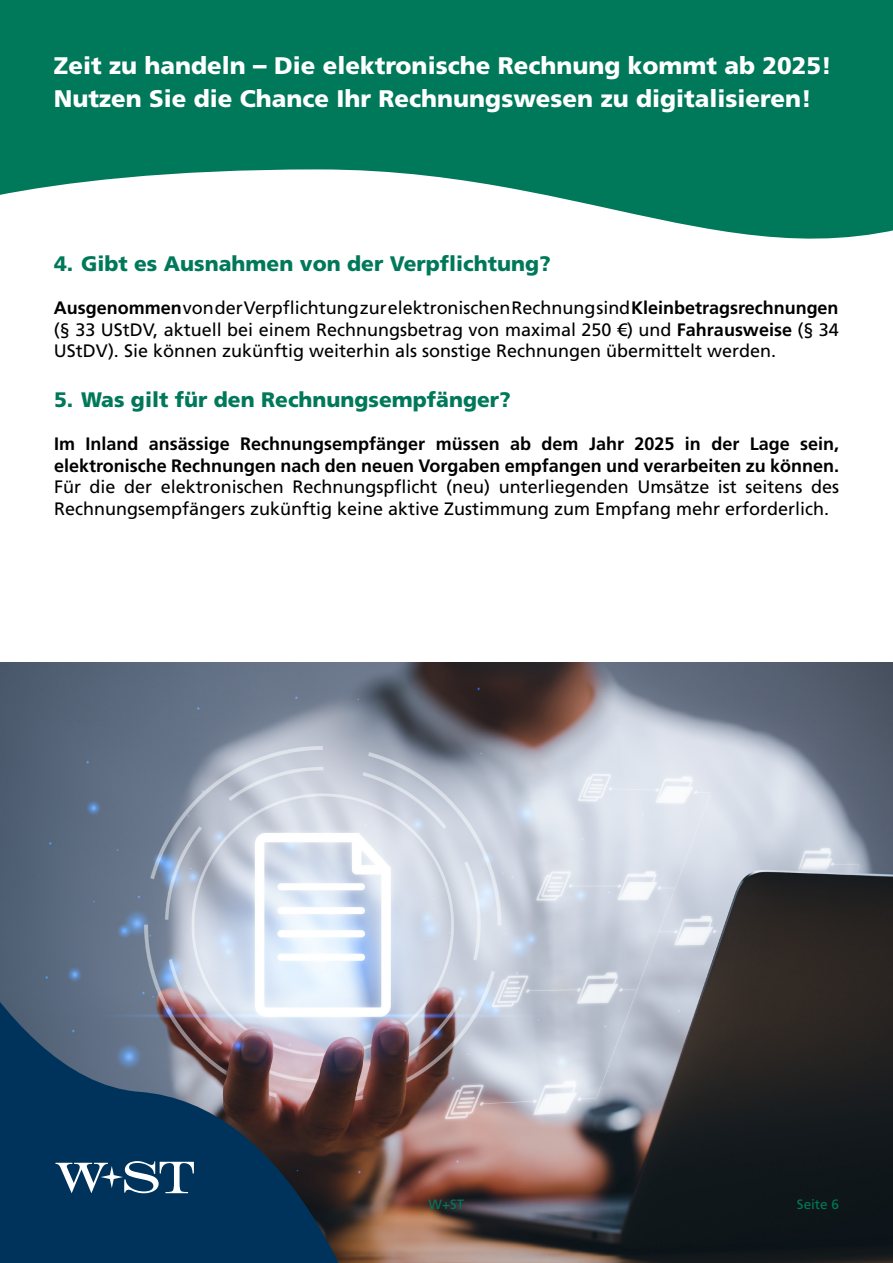
<style>
.page{position:relative;width:893px;height:1263px;background:#fff}
.page>*{position:absolute;margin:0;border:0;box-sizing:border-box;transform-origin:0 0}
.t1{font:900 24px/33px "Frutiger LT Pro";color:#fff}
.t2{font:900 21px "Frutiger LT Pro";color:#00785a}
.t3{font:18px/21.6px "Frutiger LT Pro";color:#000}
.t4{font:700 18px/21.6px "Frutiger LT Pro";color:#000}
.t5{font:13.5px "Frutiger LT Pro";color:#00785a}
.s1{font-size:27px}
.s2{font-weight:700}
</style>
<div class="page">
<img style="left:0;top:663px;width:893px;height:600px">
<svg style="left:0;top:0;width:893px;height:239px;fill:#00785a"></svg>
<svg style="left:0;top:806px;width:356px;height:457px;background:#62748a"></svg>
<svg style="left:56px;top:1161px;width:138px;height:32px"></svg>
<h1 class="t1" style="left:54px;top:49px;width:780px">Zeit zu handeln <span class="s1">–</span> Die elektronische Rechnung kommt ab 2025!<br>Nutzen Sie die Chance Ihr Rechnungswesen zu digitalisieren!</h1>
<p class="t2" style="left:54px;top:251px;width:498px">4. Gibt es Ausnahmen von der Verpflichtung?</p>
<p class="t3" style="left:54px;top:297px;width:786px;text-align:justify"><span class="s2">Ausgenommen</span> von der Verpflichtung zur elektronischen Rechnung sind <span class="s2">Kleinbetragsrechnungen </span>(§ 33 UStDV, aktuell bei einem Rechnungsbetrag von maximal 250 €) und <span class="s2">Fahrausweise</span> (§ 34<br>UStDV). Sie können zukünftig weiterhin als sonstige Rechnungen übermittelt werden.</p>
<p class="t2" style="left:54px;top:387px;width:458px">5. Was gilt für den Rechnungsempfänger?</p>
<p class="t4" style="left:54px;top:433px;width:787px">Im Inland ansässige Rechnungsempfänger müssen ab dem Jahr 2025 in der Lage sein, elektronische Rechnungen nach den neuen Vorgaben empfangen und verarbeiten zu können.</p>
<p class="t3" style="left:54px;top:476px;width:787px">Für die der elektronischen Rechnungspflicht (neu) unterliegenden Umsätze ist seitens des<br>Rechnungsempfängers zukünftig keine aktive Zustimmung zum Empfang mehr erforderlich.</p>
<p class="t5" style="left:429px;top:1196px;width:37px">W+ST</p>
<p class="t5" style="left:797px;top:1196px;width:44px">Seite 6</p>
</div>
